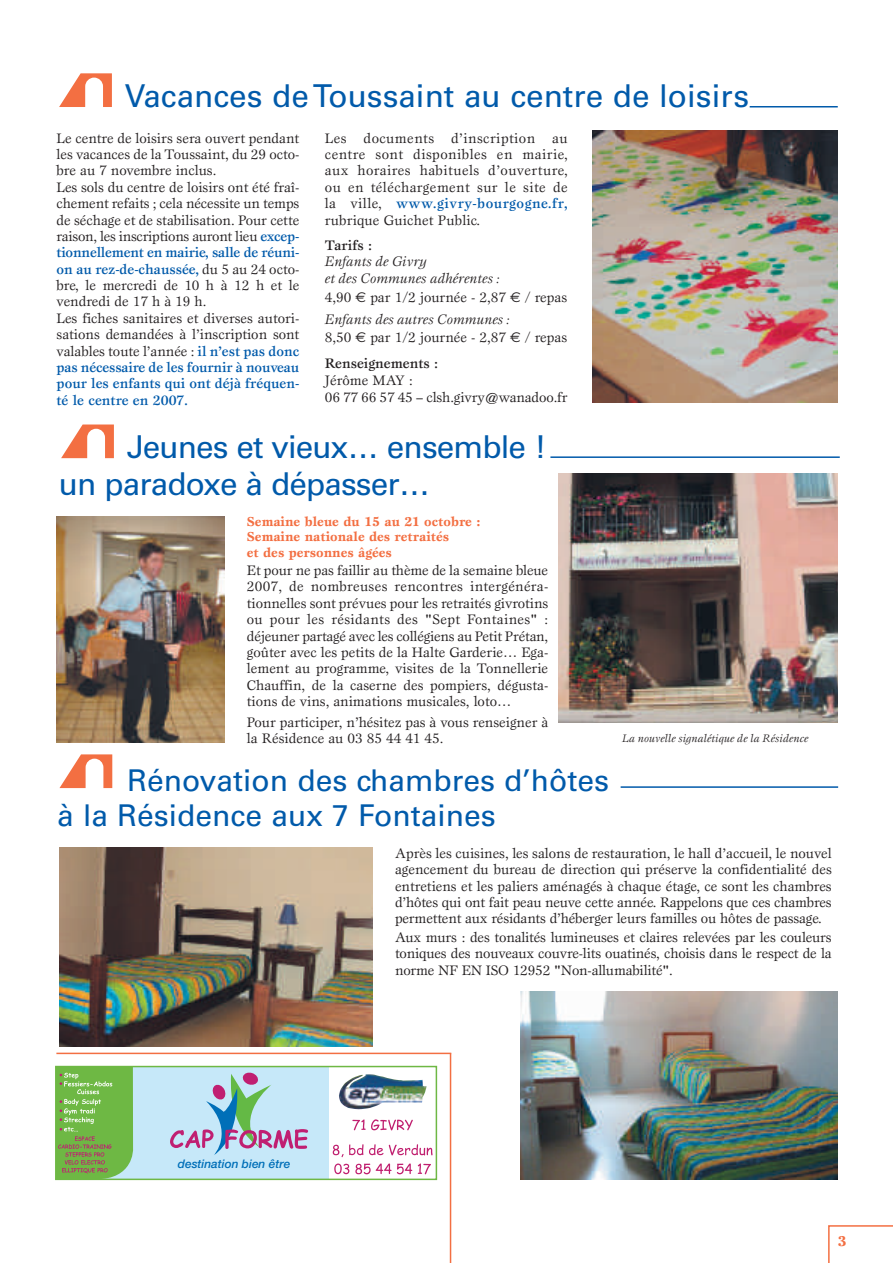
<style>
.page{position:relative;width:893px;height:1263px;background:#fff}
.page>*{position:absolute;margin:0;border:0;box-sizing:border-box;transform-origin:0 0}
.t1{font:31.5px/36.3px "Univers";letter-spacing:-.03em;color:#015aaa}
.t2{font:31.5px "Univers";color:#015aaa}
.t3{font:30px/34.5px "Univers";color:#015aaa}
.t4{font:700 15px "Esprit";color:#f36f42}
.t5{font:14.25px/16.4px "Esprit";color:#231f20}
.t6{font:italic 14.25px/16.4px "Esprit";color:#231f20}
.t7{font:500 14.25px "Esprit";color:#231f20}
.t8{font:700 13.5px/15.6px "Esprit";color:#f36f42}
.t9{font:italic 500 11.85px "Helvetica Neue";color:#006fb8}
.t10{font:italic 11.25px "Esprit";color:#231f20}
.s1{font-weight:500;color:#015aaa}
.s2{font-family:"Euro Sans"}
.s3{font-style:italic}
.s4{font-weight:500}
</style>
<div class="page">
<svg style="left:828px;top:1225px;width:65px;height:38px"></svg>
<svg style="left:59px;top:73px;width:53px;height:34px"></svg>
<hr style="left:750px;top:106px;width:88px;height:1px;background:#015aaa">
<svg style="left:61px;top:424px;width:53px;height:34px"></svg>
<hr style="left:550px;top:456px;width:290px;height:2px;background:#015aaa">
<img style="left:59px;top:847px;width:314px;height:200px">
<img style="left:520px;top:991px;width:317px;height:188px">
<img style="left:593px;top:131px;width:244px;height:272px">
<div style="left:97px;top:1067px;width:231px;height:112px;background:#c6e8f9"></div>
<svg style="left:170px;top:1072px;width:138px;height:83px"></svg>
<svg style="left:333px;top:1144px;width:50px;height:13px"></svg>
<svg style="left:389px;top:1144px;width:43px;height:11px"></svg>
<svg style="left:352px;top:1119px;width:61px;height:11px"></svg>
<svg style="left:334px;top:1163px;width:15px;height:11px"></svg>
<svg style="left:355px;top:1163px;width:57px;height:11px"></svg>
<svg style="left:418px;top:1163px;width:13px;height:11px"></svg>
<svg style="left:58px;top:1069px;width:76px;height:108px;background:#7ab453"></svg>
<div style="left:55px;top:1066px;width:382px;height:114px;border:2px solid #6eb844"></div>
<img style="left:57px;top:516px;width:167px;height:226px">
<img style="left:559px;top:474px;width:279px;height:249px">
<hr style="left:56px;top:1053px;width:395px;height:1px;background:#f36f42">
<hr style="left:450px;top:1053px;width:1px;height:210px;background:#f36f42">
<img style="left:339px;top:1074px;width:88px;height:35px">
<div style="left:59px;top:752px;width:57px;height:39px;background:linear-gradient(to right,#fef3f0,#fffcfb)"></div>
<svg style="left:59px;top:754px;width:53px;height:34px"></svg>
<hr style="left:621px;top:786px;width:217px;height:2px;background:#015aaa">
<h1 class="t2" style="left:125px;top:84px;width:626px">Vacances de Toussaint au centre de loisirs</h1>
<p class="t5" style="left:57px;top:131px;width:244px">Le centre de loisirs sera ouvert pendant les vacances de la Toussaint, du 29 octo&shy;bre au 7 novembre inclus.<br>Les sols du centre de loisirs ont été fraî&shy;chement refaits ; cela nécessite un temps de séchage et de stabilisation. Pour cette raison, les inscriptions auront lieu <span class="s1">excep&shy;tionnellement en mairie, salle de réuni&shy;on au rez-de-chaussée,</span> du 5 au 24 octo&shy;bre, le mercredi de 10 h à 12 h et le vendredi de 17 h à 19 h.<br>Les fiches sanitaires et diverses autori&shy;sations demandées à l’inscription sont valables toute l’année : <span class="s1">il n’est pas donc pas nécessaire de les fournir à nouveau pour les enfants qui ont déjà fréquen&shy;té le centre en 2007.</span></p>
<p class="t5" style="left:325px;top:131px;width:244px;text-align:justify">Les documents d’inscription au centre sont disponibles en mairie, aux horaires habituels d’ouverture, ou en téléchargement sur le site de la ville, <span class="s1">www.givry-bourgogne.fr, </span>rubrique Guichet Public.</p>
<p class="t7" style="left:325px;top:240px;width:49px">Tarifs :</p>
<p class="t6" style="left:325px;top:255px;width:176px">Enfants de Givry<br>et des Communes adhérentes :</p>
<p class="t5" style="left:325px;top:287px;width:244px;line-height:22.2px">4,90 <span class="s2">€</span> par 1/2 journée - 2,87 <span class="s2">€</span> / repas<br><span class="s3">Enfants des autres Communes :</span></p>
<p class="t5" style="left:325px;top:326px;width:244px;line-height:25.5px">8,50 <span class="s2">€</span> par 1/2 journée - 2,87 <span class="s2">€</span> / repas<br><span class="s4">Renseignements :</span></p>
<p class="t5" style="left:325px;top:374px;width:244px">Jérôme MAY :<br>06 77 66 57 45 – clsh.givry@wanadoo.fr</p>
<h1 class="t1" style="left:59px;top:431px;width:489px;text-indent:68px">Jeunes et vieux… ensemble ! un paradoxe à dépasser…</h1>
<p class="t8" style="left:247px;top:514px;width:235px">Semaine bleue du 15 au 21 octobre :<br>Semaine nationale des retraités<br>et des personnes âgées</p>
<p class="t5" style="left:247px;top:563px;width:303px;text-align:justify">Et pour ne pas faillir au thème de la semaine bleue 2007, de nombreuses rencontres intergénéra&shy;tionnelles sont prévues pour les retraités givrotins ou pour les résidants des "Sept Fontaines" : déjeuner partagé avec les collégiens au Petit Prétan, goûter avec les petits de la Halte Garderie… Ega&shy;lement au programme, visites de la Tonnellerie Chauffin, de la caserne des pompiers, dégusta&shy;tions de vins, animations musicales, loto…</p>
<p class="t5" style="left:247px;top:715px;width:303px">Pour participer, n’hésitez pas à vous renseigner à la Résidence au 03 85 44 41 45.</p>
<h2 class="t3" style="left:57px;top:765px;width:553px;text-indent:70px">Rénovation des chambres d’hôtes à la Résidence aux 7 Fontaines</h2>
<p class="t10" style="left:622px;top:734px;width:188px">La nouvelle signalétique de la Résidence</p>
<p class="t9" style="left:178px;top:1157px;width:114px">destination bien être</p>
<p class="t5" style="left:395px;top:846px;width:438px;text-align:justify">Après les cuisines, les salons de restauration, le hall d’accueil, le nouvel agencement du bureau de direction qui préserve la confidentialité des entretiens et les paliers aménagés à chaque étage, ce sont les chambres d’hôtes qui ont fait peau neuve cette année. Rappelons que ces chambres permettent aux résidants d’héberger leurs familles ou hôtes de passage.</p>
<p class="t5" style="left:395px;top:930px;width:438px;text-align:justify">Aux murs : des tonalités lumineuses et claires relevées par les couleurs toniques des nouveaux couvre-lits ouatinés, choisis dans le respect de la norme NF EN ISO 12952 "Non-allumabilité".</p>
<p class="t4" style="left:838px;top:1235px;width:10px">3</p>
</div>
